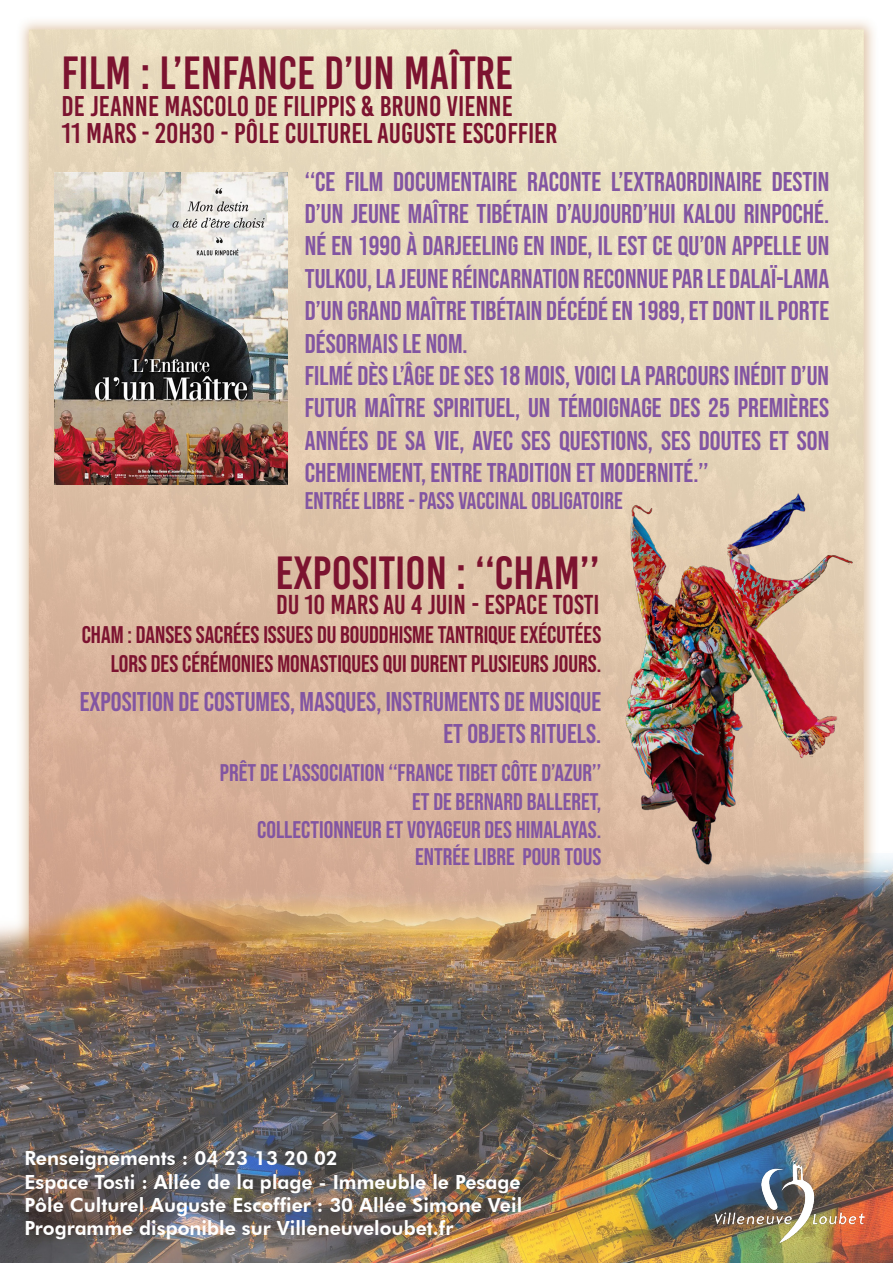
<style>
.page{position:relative;width:893px;height:1263px;background:#fff}
.page>*{position:absolute;margin:0;border:0;box-sizing:border-box;transform-origin:0 0}
.t1{font:46.5px "Bebas Kai";color:#7c1330}
.t2{font:28.5px "Bebas Kai";color:#7c1330}
.t3{font:27.3px "Bebas Kai";color:#7c1330}
.t4{font:27px/32.4px "Bebas Neue";color:#8255a2;text-align:justify}
.t5{font:24px "Bebas Neue";color:#8255a2}
.t6{font:24px "Bebas Neue";color:#7c1330}
.t7{font:800 19.5px "Futura BT";color:#fff}
</style>
<div class="page">
<img style="left:0;top:21px;width:893px;height:1242px">
<img style="left:54px;top:173px;width:234px;height:312px">
<img style="left:625px;top:493px;width:227px;height:371px">
<img style="left:714px;top:1133px;width:152px;height:130px">
<p class="t1" style="left:62px;top:48px;width:453px">FILM : L’ENFANCE D’UN MAÎTRE</p>
<p class="t2" style="left:62px;top:91px;width:453px">DE JEANNE MASCOLO DE FILIPPIS &amp; BRUNO VIENNE</p>
<p class="t2" style="left:62px;top:118px;width:497px">11 MARS - 20H30 - PÔLE CULTUREL AUGUSTE ESCOFFIER</p>
<p class="t4" style="left:305px;top:165px;width:526px">‘‘CE FILM DOCUMENTAIRE RACONTE L’EXTRAORDINAIRE DESTIN D’UN JEUNE MAÎTRE TIBÉTAIN D’AUJOURD’HUI KALOU RINPOCHÉ.<br>NÉ EN 1990 À DARJEELING EN INDE, IL EST CE QU’ON APPELLE UN TULKOU, LA JEUNE RÉINCARNATION RECONNUE PAR LE DALAÏ-LAMA D’UN GRAND MAÎTRE TIBÉTAIN DÉCÉDÉ EN 1989, ET DONT IL PORTE DÉSORMAIS LE NOM.</p>
<p class="t4" style="left:305px;top:359px;width:526px">FILMÉ DÈS L’ÂGE DE SES 18 MOIS, VOICI LA PARCOURS INÉDIT D’UN FUTUR MAÎTRE SPIRITUEL, UN TÉMOIGNAGE DES 25 PREMIÈRES ANNÉES DE SA VIE, AVEC SES QUESTIONS, SES DOUTES ET SON CHEMINEMENT, ENTRE TRADITION ET MODERNITÉ.’’</p>
<p class="t5" style="left:305px;top:487px;width:319px">ENTRÉE LIBRE - PASS VACCINAL OBLIGATOIRE</p>
<p class="t1" style="left:275px;top:548px;width:326px">EXPOSITION : ‘‘CHAM’’</p>
<p class="t3" style="left:276px;top:590px;width:325px">DU 10 MARS AU 4 JUIN - ESPACE TOSTI</p>
<p class="t6" style="left:82px;top:621px;width:521px">CHAM : DANSES SACRÉES ISSUES DU BOUDDHISME TANTRIQUE EXÉCUTÉES</p>
<p class="t6" style="left:111px;top:650px;width:492px">LORS DES CÉRÉMONIES MONASTIQUES QUI DURENT PLUSIEURS JOURS.</p>
<p class="t4" style="left:80px;top:685px;width:523px">EXPOSITION DE COSTUMES, MASQUES, INSTRUMENTS DE MUSIQUE</p>
<p class="t4" style="left:443px;top:717px;width:159px">ET OBJETS RITUELS.</p>
<p class="t5" style="left:220px;top:759px;width:383px">PRÊT DE L’ASSOCIATION ‘‘FRANCE TIBET CÔTE D’AZUR’’</p>
<p class="t5" style="left:412px;top:788px;width:191px">ET DE BERNARD BALLERET,</p>
<p class="t5" style="left:257px;top:816px;width:346px">COLLECTIONNEUR ET VOYAGEUR DES HIMALAYAS.</p>
<p class="t5" style="left:415px;top:843px;width:188px">ENTRÉE LIBRE POUR TOUS</p>
<p class="t7" style="left:24px;top:1146px;width:315px">Renseignements : 04 23 13 20 02</p>
<p class="t7" style="left:24px;top:1170px;width:498px">Espace Tosti : Allée de la plage - Immeuble le Pesage</p>
<p class="t7" style="left:24px;top:1193px;width:499px">Pôle Culturel Auguste Escoffier : 30 Allée Simone Veil</p>
<p class="t7" style="left:24px;top:1216px;width:430px">Programme disponible sur Villeneuveloubet.fr</p>
</div>
